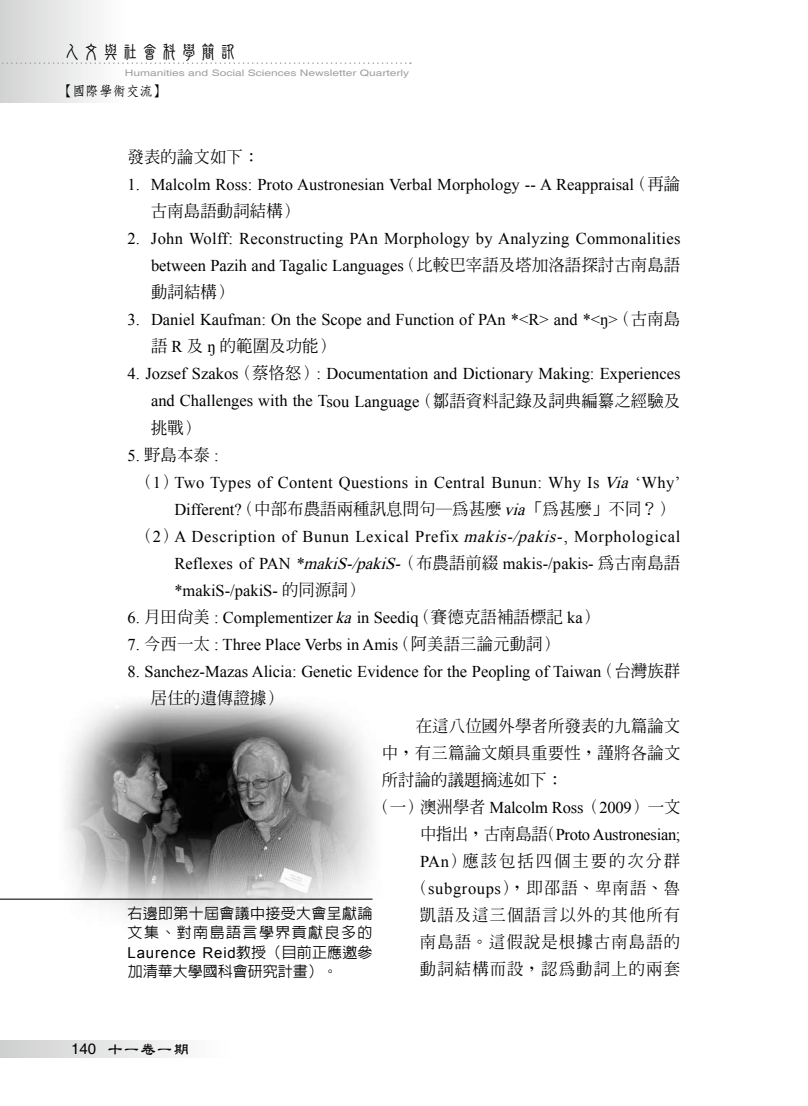
<style>
.page{position:relative;width:808px;height:1106px;background:#fff}
.page>*{position:absolute;margin:0;border:0;box-sizing:border-box;transform-origin:0 0}
.t1{font:19.5px "DF New Chuan Std W5";color:#000}
.t2{font:16.5px/27px "Times New Roman";color:#000;text-align:right}
.t3{font:500 16.5px/27px "AR Ming B5";letter-spacing:.005em;color:#000;text-align:justify}
.t4{font:16.5px/27px "Times New Roman";letter-spacing:.02em;color:#000;text-align:right}
.t5{font:500 16.5px/27px "AR Ming B5";letter-spacing:.06em;color:#000;text-align:center}
.t6{font:16.5px "Times New Roman";letter-spacing:.025em;color:#000}
.t7{font:16.5px/27px "Times New Roman";letter-spacing:-.02em;color:#000;text-align:right}
.t8{font:500 15px/19.5px "AR Hei B5";letter-spacing:.02em;color:#000}
.t9{font:15px "Arial";letter-spacing:.055em;color:#000}
.t10{font:500 15px "AR Hei B5";color:#000}
.t11{font:700 15px "AR Li Shu B5";letter-spacing:.1em;color:#000}
.t12{font:15px "Helvetica";color:#000}
.t13{font:700 13.5px "AR Fang Song B5";color:#000}
.t14{font:9px "Helvetica";color:#9f9fa0;scale:1.33 1}
.s1{font-family:"AR Ming B5";font-weight:500}
.s2{font-family:"Times New Roman";font-weight:400}
.s3{font-style:italic}
.s4{font-family:"DF Kang Kai Std W5";font-weight:400}
.s5{font-family:"Times New Roman";font-weight:400;font-style:italic}
.s6{font-family:"AR Hei B5";font-weight:500}
</style>
<div class="page">
<div style="left:0;top:1040px;width:234px;height:17px;background:linear-gradient(to right,#cfcfd0,#fff)"></div>
<div style="left:0;top:0;width:128px;height:102px;background:linear-gradient(to right,#d2d3d3,#fff)"></div>
<svg style="left:0;top:62px;width:411px;height:2px"></svg>
<img style="left:59px;top:699px;width:314px;height:221px">
<hr style="left:0;top:898px;width:372px;height:1px;background:#000">
<p class="t1" style="left:62px;top:42px;width:177px">人文與社會科學簡訊</p>
<p class="t14" style="left:125px;top:68px;width:215px">Humanities and Social Sciences Newsletter Quarterly</p>
<p class="t13" style="left:59px;top:84px;width:109px">【國際學術交流】</p>
<p class="t3" style="left:128px;top:144px;width:133px">發表的論文如下：</p>
<p class="t2" style="left:128px;top:171px;width:554px">1. Malcolm Ross: Proto Austronesian Verbal Morphology -- A Reappraisal<span class="s1">（再論</span></p>
<p class="t3" style="left:151px;top:198px;width:150px">古南島語動詞結構）</p>
<p class="t4" style="left:128px;top:225px;width:554px">2. John Wolff: Reconstructing PAn Morphology by Analyzing Commonalities between Pazih and Tagalic Languages<span class="s1">（比較巴宰語及塔加洛語探討古南島語</span></p>
<p class="t3" style="left:151px;top:279px;width:84px">動詞結構）</p>
<p class="t2" style="left:128px;top:306px;width:554px">3. Daniel Kaufman: On the Scope and Function of PAn *&lt;R&gt; and *&lt;ŋ&gt;<span class="s1">（古南島</span></p>
<p class="t3" style="left:151px;top:333px;width:186px">語 <span class="s2">R</span> 及 <span class="s2">ŋ</span> 的範圍及功能）</p>
<p class="t2" style="left:128px;top:360px;width:554px">4. Jozsef Szakos<span class="s1">（蔡恪怒）</span>: Documentation and Dictionary Making: Experiences and Challenges with the Tsou Language<span class="s1">（鄒語資料記錄及詞典編纂之經驗及</span></p>
<p class="t3" style="left:151px;top:414px;width:51px">挑戰）</p>
<p class="t3" style="left:128px;top:441px;width:93px"><span class="s2">5.</span> 野島本泰 <span class="s2">:</span></p>
<p class="t6" style="left:136px;top:471px;width:546px"><span class="s1">（</span>1<span class="s1">）</span>Two Types of Content Questions in Central Bunun: Why Is <span class="s3">Via</span>‘Why’</p>
<p class="t3" style="left:174px;top:495px;width:502px"><span class="s2">Different?</span>（中部布農語兩種訊息問句<span class="s4">―</span>為甚麼<span class="s5">via</span>「為甚麼」不同？）</p>
<p class="t2" style="left:174px;top:522px;width:507px;text-align:justify;text-indent:-38px"><span class="s1">（</span>2<span class="s1">）</span>A Description of Bunun Lexical Prefix <span class="s3">makis-/pakis-</span>, Morphological Reflexes of PAN *<span class="s3">makiS-/pakiS-</span><span class="s1">（布農語前綴</span> makis-/pakis- <span class="s1">為古南島語</span>*makiS-/pakiS- <span class="s1">的同源詞）</span></p>
<p class="t2" style="left:128px;top:603px;width:473px">6. <span class="s1">月田尚美</span> : Complementizer <span class="s3">ka</span>in Seediq<span class="s1">（賽德克語補語標記</span> ka<span class="s1">）</span></p>
<p class="t2" style="left:128px;top:630px;width:433px">7. <span class="s1">今西一太</span> : Three Place Verbs in Amis<span class="s1">（阿美語三論元動詞）</span></p>
<p class="t2" style="left:128px;top:657px;width:554px">8. Sanchez-Mazas Alicia: Genetic Evidence for the Peopling of Taiwan<span class="s1">（台灣族群</span></p>
<p class="t3" style="left:151px;top:684px;width:133px">居住的遺傳證據）</p>
<p class="t8" style="left:128px;top:903px;width:246px">右邊即第十屆會議中接受大會呈獻論文集、對南島語言學界貢獻良多的</p>
<p class="t9" style="left:128px;top:942px;width:246px">Laurence Reid<span class="s6">教授（目前正應邀參</span></p>
<p class="t10" style="left:128px;top:964px;width:211px">加清華大學國科會研究計畫）。</p>
<p class="t3" style="left:382px;top:712px;width:300px;text-indent:34px">在這八位國外學者所發表的九篇論文中，有三篇論文頗具重要性，謹將各論文所討論的議題摘述如下：</p>
<p class="t7" style="left:373px;top:793px;width:308px"><span class="s1">（一）澳洲學者</span> Malcolm Ross<span class="s1">（</span>2009<span class="s1">）一文中指出，古南島語（</span>Proto Austronesian;</p>
<p class="t5" style="left:412px;top:847px;width:270px"><span class="s2">PAn</span>）應該包括四個主要的次分群（<span class="s2">subgroups</span>），即邵語、卑南語、魯凱語及這三個語言以外的其他所有南島語。這假說是根據古南島語的動詞結構而設，認為動詞上的兩套</p>
<p class="t12" style="left:71px;top:1040px;width:27px">140</p>
<p class="t11" style="left:108px;top:1041px;width:82px">十一卷一期</p>
</div>
